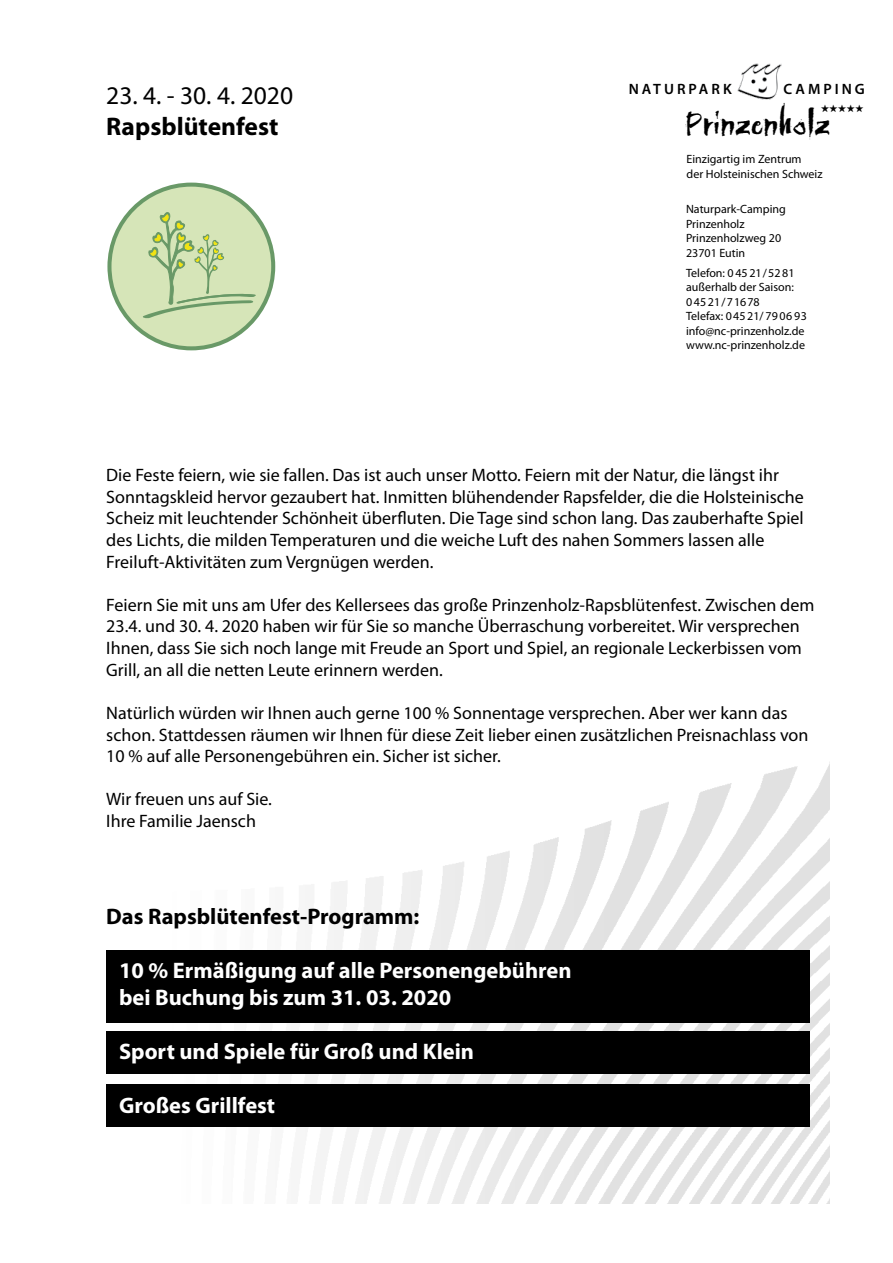
<style>
.page{position:relative;width:893px;height:1263px;background:#fff}
.page>*{position:absolute;margin:0;border:0;box-sizing:border-box;transform-origin:0 0}
.t1{font:32.4px "Twang Plain";color:#000}
.t2{font:25.5px "Myriad Pro";color:#000}
.t3{font:700 25.5px "Myriad Pro";color:#000}
.t4{font:700 22.5px/27px "Myriad Pro";color:#fff}
.t5{font:700 22.5px "Myriad Pro";color:#000}
.t6{font:18px/21.6px "Myriad Pro";color:#000}
.t7{font:600 15px "Myriad Pro";letter-spacing:.2em;color:#000}
.t8{font:12px/14.4px "Myriad Pro";color:#000}
.t9{font:10.5px "Zapf Dingbats ITC";color:#000}
</style>
<div class="page">
<img style="left:106px;top:766px;width:723px;height:437px">
<div style="left:106px;top:1031px;width:703px;height:43px;background:#000"></div>
<div style="left:106px;top:1084px;width:703px;height:42px;background:#000"></div>
<div style="left:106px;top:950px;width:703px;height:73px;background:#000"></div>
<img style="left:737px;top:64px;width:45px;height:36px">
<svg style="left:109px;top:185px;width:164px;height:163px;background:#ccdeb0"></svg>
<div style="left:107px;top:183px;width:168px;height:167px;border:4px solid #699967;border-radius:50%"></div>
<svg style="left:140px;top:201px;width:118px;height:118px;background:#c8dbaa"></svg>
<h2 class="t2" style="left:106px;top:82px;width:188px">23. 4. - 30. 4. 2020</h2>
<h2 class="t3" style="left:106px;top:112px;width:174px">Rapsblütenfest</h2>
<p class="t7" style="left:629px;top:81px;width:104px">NATURPARK</p>
<p class="t7" style="left:784px;top:81px;width:83px">CAMPING</p>
<h1 class="t1" style="left:684px;top:102px;width:147px">Prinzenholz</h1>
<p class="t9" style="left:821px;top:104px;width:45px">★★★★★</p>
<p class="t8" style="left:687px;top:152px;width:137px">Einzigartig im Zentrum<br>der Holsteinischen Schweiz</p>
<p class="t8" style="left:686px;top:202px;width:101px">Naturpark-Camping<br>Prinzenholz<br>Prinzenholzweg 20<br>23701 Eutin</p>
<p class="t8" style="left:686px;top:266px;width:122px">Telefon: 0 45 21/52 81 außerhalb der Saison:<br>04521/71678<br>Telefax: 045 21/ 79 06 93 info@nc-prinzenholz.de www.nc-prinzenholz.de</p>
<p class="t6" style="left:106px;top:465px;width:699px">Die Feste feiern, wie sie fallen. Das ist auch unser Motto. Feiern mit der Natur, die längst ihr Sonntagskleid hervor gezaubert hat. Inmitten blühendender Rapsfelder, die die Holsteinische Scheiz mit leuchtender Schönheit überfluten. Die Tage sind schon lang. Das zauberhafte Spiel des Lichts, die milden Temperaturen und die weiche Luft des nahen Sommers lassen alle Freiluft-Aktivitäten zum Vergnügen werden.</p>
<p class="t6" style="left:106px;top:594px;width:710px">Feiern Sie mit uns am Ufer des Kellersees das große Prinzenholz-Rapsblütenfest. Zwischen dem 23.4. und 30. 4. 2020 haben wir für Sie so manche Überraschung vorbereitet. Wir versprechen Ihnen, dass Sie sich noch lange mit Freude an Sport und Spiel, an regionale Leckerbissen vom Grill, an all die netten Leute erinnern werden.</p>
<p class="t6" style="left:106px;top:702px;width:703px">Natürlich würden wir Ihnen auch gerne 100 % Sonnentage versprechen. Aber wer kann das schon. Stattdessen räumen wir Ihnen für diese Zeit lieber einen zusätzlichen Preisnachlass von<br>10 % auf alle Personengebühren ein. Sicher ist sicher.</p>
<p class="t6" style="left:106px;top:789px;width:167px">Wir freuen uns auf Sie.<br>Ihre Familie Jaensch</p>
<p class="t5" style="left:106px;top:904px;width:315px">Das Rapsblütenfest-Programm:</p>
<p class="t4" style="left:119px;top:957px;width:454px">10 % Ermäßigung auf alle Personengebühren bei Buchung bis zum 31. 03. 2020</p>
<p class="t4" style="left:119px;top:1038px;width:357px">Sport und Spiele für Groß und Klein</p>
<p class="t4" style="left:119px;top:1092px;width:158px">Großes Grillfest</p>
</div>
